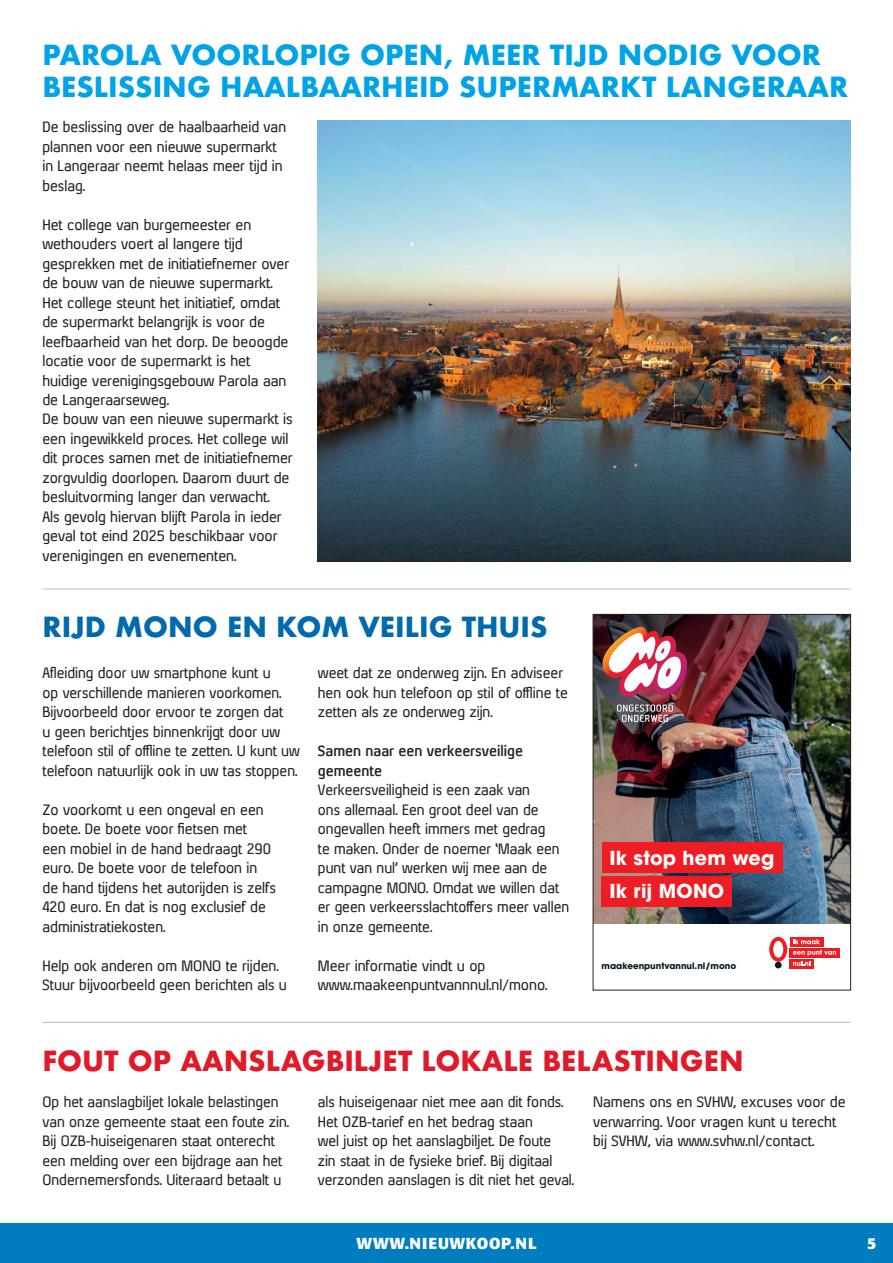
<style>
.page{position:relative;width:893px;height:1263px;background:#fff}
.page>*{position:absolute;margin:0;border:0;box-sizing:border-box;transform-origin:0 0}
.t1{font:700 27px/32.4px "Futura";color:#00a4e6}
.t2{font:700 27px "Futura";color:#e01a29}
.t3{font:700 27px "Futura";color:#006aad}
.t4{font:700 19.2px/33.8px "ITC Avant Garde Pro";letter-spacing:.01em;color:#fff}
.t5{font:700 15.75px "Formata";letter-spacing:.05em;color:#fff}
.t6{font:14.25px/19.5px "Xenu";color:#231f20}
.t7{font:700 14.25px/19.5px "Xenu";color:#231f20}
.t8{font:700 8.7px "ITC Avant Garde Pro";color:#071822}
</style>
<div class="page">
<hr style="left:42px;top:1022px;width:809px;height:1px;background:#bcbdc0">
<img style="left:595px;top:616px;width:254px;height:307px">
<div style="left:790px;top:948px;width:50px;height:9px;background:#ee1d23"></div>
<svg style="left:790px;top:937px;width:33px;height:9px"></svg>
<div style="left:790px;top:959px;width:24px;height:9px;background:#ee1d23"></div>
<svg style="left:793px;top:939px;width:27px;height:5px"></svg>
<svg style="left:793px;top:950px;width:43px;height:16px"></svg>
<svg style="left:769px;top:937px;width:18px;height:25px"></svg>
<div style="left:775px;top:962px;width:7px;height:6px;background:#071822;border-radius:50%"></div>
<img style="left:596px;top:627px;width:91px;height:70px">
<svg style="left:617px;top:704px;width:56px;height:18px"></svg>
<div style="left:602px;top:842px;width:180px;height:30px;background:#ee1d23"></div>
<div style="left:602px;top:876px;width:130px;height:30px;background:#ee1d23"></div>
<div style="left:593px;top:614px;width:258px;height:376px;border:1px solid #231f20"></div>
<hr style="left:43px;top:589px;width:808px;height:1px;background:#bcbdc0">
<img style="left:318px;top:121px;width:533px;height:440px">
<div style="left:0;top:1224px;width:893px;height:39px;background:#007dbf"></div>
<h1 class="t1" style="left:42px;top:39px;width:807px">PAROLA VOORLOPIG OPEN, MEER TIJD NODIG VOOR<br>BESLISSING HAALBAARHEID SUPERMARKT LANGERAAR</h1>
<p class="t6" style="left:42px;top:117px;width:245px">De beslissing over de haalbaarheid van plannen voor een nieuwe supermarkt in Langeraar neemt helaas meer tijd in beslag.</p>
<p class="t6" style="left:42px;top:214px;width:252px">Het college van burgemeester en wethouders voert al langere tijd gesprekken met de initiatiefnemer over de bouw van de nieuwe supermarkt.<br>Het college steunt het initiatief, omdat de supermarkt belangrijk is voor de leefbaarheid van het dorp. De beoogde locatie voor de supermarkt is het huidige verenigingsgebouw Parola aan de Langeraarseweg.<br>De bouw van een nieuwe supermarkt is een ingewikkeld proces. Het college wil dit proces samen met de initiatiefnemer zorgvuldig doorlopen. Daarom duurt de besluitvorming langer dan verwacht.<br>Als gevolg hiervan blijft Parola in ieder geval tot eind 2025 beschikbaar voor verenigingen en evenementen.</p>
<h1 class="t3" style="left:43px;top:607px;width:507px">RIJD MONO EN KOM VEILIG THUIS</h1>
<p class="t6" style="left:43px;top:663px;width:259px">Afleiding door uw smartphone kunt u<br>op verschillende manieren voorkomen.<br>Bijvoorbeeld door ervoor te zorgen dat<br>u geen berichtjes binnenkrijgt door uw telefoon stil of offline te zetten. U kunt uw telefoon natuurlijk ook in uw tas stoppen.</p>
<p class="t6" style="left:43px;top:799px;width:235px">Zo voorkomt u een ongeval en een boete. De boete voor fietsen met<br>een mobiel in de hand bedraagt 290 euro. De boete voor de telefoon in de hand tijdens het autorijden is zelfs<br>420 euro. En dat is nog exclusief de administratiekosten.</p>
<p class="t6" style="left:43px;top:955px;width:246px">Help ook anderen om MONO te rijden.<br>Stuur bijvoorbeeld geen berichten als u</p>
<p class="t6" style="left:318px;top:663px;width:252px">weet dat ze onderweg zijn. En adviseer hen ook hun telefoon op stil of offline te zetten als ze onderweg zijn.</p>
<p class="t7" style="left:318px;top:741px;width:207px">Samen naar een verkeersveilige gemeente</p>
<p class="t6" style="left:318px;top:780px;width:253px">Verkeersveiligheid is een zaak van<br>ons allemaal. Een groot deel van de ongevallen heeft immers met gedrag<br>te maken. Onder de noemer ‘Maak een punt van nul’ werken wij mee aan de campagne MONO. Omdat we willen dat er geen verkeersslachtoffers meer vallen in onze gemeente.</p>
<p class="t6" style="left:318px;top:955px;width:231px">Meer informatie vindt u op www.maakeenpuntvannnul.nl/mono.</p>
<p class="t8" style="left:602px;top:959px;width:136px">maakeenpuntvannul.nl/mono</p>
<h2 class="t4" style="left:610px;top:840px;width:166px">Ik stop hem weg<br>Ik rij MONO</h2>
<h1 class="t2" style="left:43px;top:1041px;width:703px">FOUT OP AANSLAGBILJET LOKALE BELASTINGEN</h1>
<p class="t6" style="left:43px;top:1092px;width:248px">Op het aanslagbiljet lokale belastingen van onze gemeente staat een foute zin.<br>Bij OZB-huiseigenaren staat onterecht een melding over een bijdrage aan het Ondernemersfonds. Uiteraard betaalt u</p>
<p class="t6" style="left:318px;top:1092px;width:258px">als huiseigenaar niet mee aan dit fonds.<br>Het OZB-tarief en het bedrag staan<br>wel juist op het aanslagbiljet. De foute<br>zin staat in de fysieke brief. Bij digitaal verzonden aanslagen is dit niet het geval.</p>
<p class="t6" style="left:593px;top:1092px;width:254px">Namens ons en SVHW, excuses voor de verwarring. Voor vragen kunt u terecht bij SVHW, via www.svhw.nl/contact.</p>
<p class="t5" style="left:356px;top:1233px;width:182px">WWW.NIEUWKOOP.NL</p>
<p class="t5" style="left:867px;top:1233px;width:11px">5</p>
</div>
